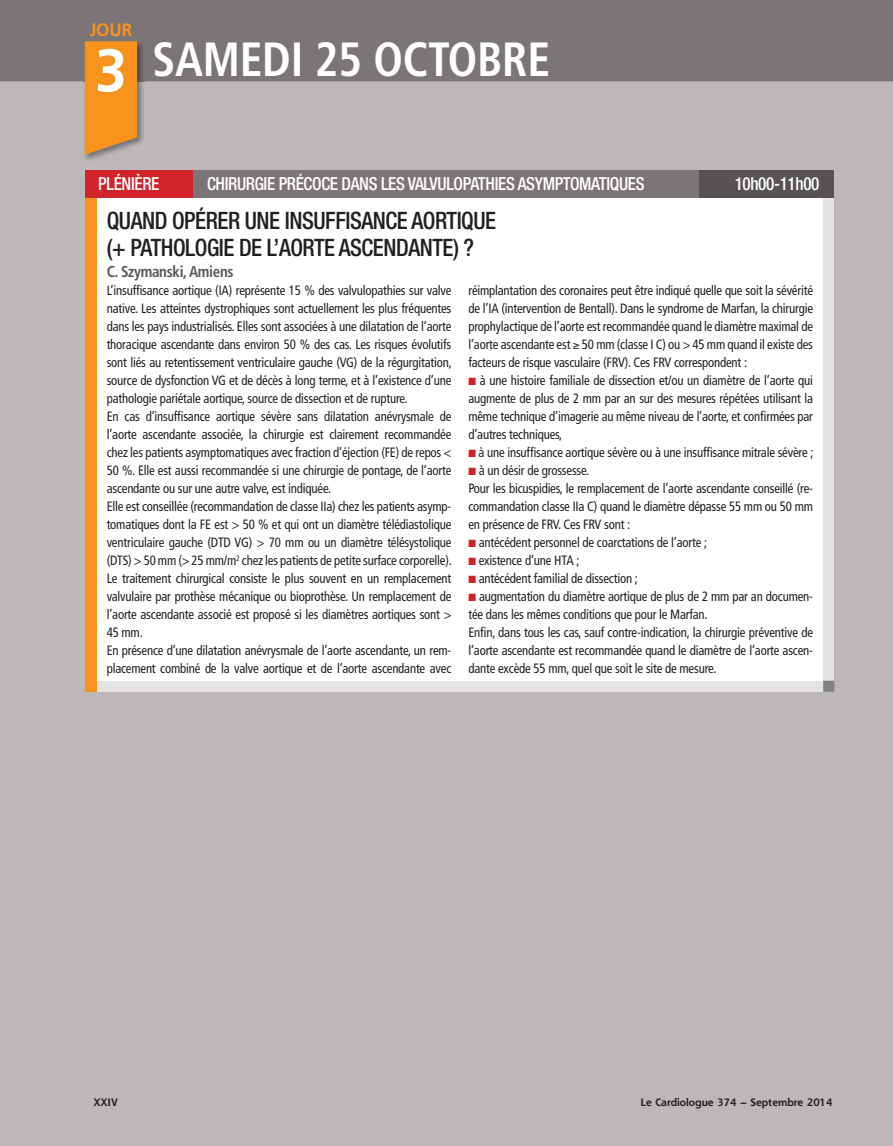
<style>
.page{position:relative;width:893px;height:1146px;background:#fff}
.page>*{position:absolute;margin:0;border:0;box-sizing:border-box;transform-origin:0 0}
.t1{font:700 60px "Frutiger LT Std";color:#fff;scale:.95 1}
.t2{font:700 condensed 48px "Frutiger LT Std";letter-spacing:-.005em;color:#fff;scale:.95 1}
.t3{font:500 condensed 24px/27px "Helvetica Neue";letter-spacing:-.02em;color:#211f22;scale:.95 1}
.t4{font:500 condensed 18px "Helvetica Neue";letter-spacing:-.02em;color:#fff;scale:.95 1}
.t5{font:700 18px "Frutiger LT Std";color:#f7931d;scale:.95 1}
.t6{font:700 condensed 15.75px "Frutiger LT Std";letter-spacing:-.02em;color:#57585a;scale:.95 1}
.t7{font:condensed 13.5px/18px "Frutiger";letter-spacing:-.015em;color:#231f20;scale:.95 1}
.t8{font:700 10.5px "Shannon";color:#231f20}
.s1{color:#d1232a}
</style>
<div class="page">
<div style="left:0;top:0;width:892px;height:1146px;background:#bcb8b8"></div>
<div style="left:0;top:0;width:892px;height:81px;background:#7c7577"></div>
<div style="left:699px;top:170px;width:134px;height:54px;background:#575254"></div>
<div style="left:193px;top:170px;width:506px;height:28px;background:#7c7577"></div>
<div style="left:85px;top:170px;width:108px;height:54px;background:#d1232a"></div>
<div style="left:85px;top:198px;width:749px;height:494px;background:#e6e4e3"></div>
<div style="left:85px;top:198px;width:12px;height:494px;background:#f7931d"></div>
<div style="left:97px;top:198px;width:726px;height:483px;background:#fff"></div>
<svg style="left:823px;top:681px;width:11px;height:11px"></svg>
<img style="left:83px;top:40px;width:62px;height:120px">
<svg style="left:85px;top:41px;width:52px;height:114px;background:#ef9327"></svg>
<h3 class="t5" style="left:90px;top:23px;width:46px">JOUR</h3>
<h1 class="t1" style="left:95px;top:46px;width:35px">3</h1>
<h2 class="t2" style="left:152px;top:40px;width:420px">SAMEDI 25 OCTOBRE</h2>
<h3 class="t4" style="left:98px;top:177px;width:66px">PLÉNIÈRE</h3>
<h3 class="t4" style="left:207px;top:177px;width:462px">CHIRURGIE PRÉCOCE DANS LES VALVULOPATHIES ASYMPTOMATIQUES</h3>
<h3 class="t4" style="left:734px;top:177px;width:91px">10h00-11h00</h3>
<h3 class="t3" style="left:107px;top:209px;width:411px">QUAND OPÉRER UNE INSUFFISANCE AORTIQUE (+ PATHOLOGIE DE L’AORTE ASCENDANTE) ?</h3>
<p class="t6" style="left:107px;top:265px;width:135px">C. Szymanski, Amiens</p>
<p class="t7" style="left:107px;top:282px;width:365px">L’insuffisance aortique (IA) représente 15 % des valvulopathies sur valve native. Les atteintes dystrophiques sont actuellement les plus fréquentes dans les pays industrialisés. Elles sont associées à une dilatation de l’aorte thoracique ascendante dans environ 50 % des cas. Les risques évolutifs sont liés au retentissement ventriculaire gauche (VG) de la régurgitation, source de dysfonction VG et de décès à long terme, et à l’existence d’une pathologie pariétale aortique, source de dissection et de rupture.<br>En cas d’insuffisance aortique sévère sans dilatation anévrysmale de l’aorte ascendante associée, la chirurgie est clairement recommandée chez les patients asymptomatiques avec fraction d’éjection (FE) de repos &lt; 50 %. Elle est aussi recommandée si une chirurgie de pontage, de l’aorte ascendante ou sur une autre valve, est indiquée.<br>Elle est conseillée (recommandation de classe IIa) chez les patients asymp&shy;tomatiques dont la FE est &gt; 50 % et qui ont un diamètre télédiastolique ventriculaire gauche (DTD VG) &gt; 70 mm ou un diamètre télésystolique (DTS) &gt; 50 mm (&gt; 25 mm/m<sup>2</sup> chez les patients de petite surface corporelle).<br>Le traitement chirurgical consiste le plus souvent en un remplacement valvulaire par prothèse mécanique ou bioprothèse. Un remplacement de l’aorte ascendante associé est proposé si les diamètres aortiques sont &gt; 45 mm.<br>En présence d’une dilatation anévrysmale de l’aorte ascendante, un rem&shy;placement combiné de la valve aortique et de l’aorte ascendante avec</p>
<p class="t7" style="left:468px;top:282px;width:364px;text-align:justify">réimplantation des coronaires peut être indiqué quelle que soit la sévérité de l’IA (intervention de Bentall). Dans le syndrome de Marfan, la chirurgie prophylactique de l’aorte est recommandée quand le diamètre maximal de l’aorte ascendante est ≥ 50 mm (classe I C) ou &gt; 45 mm quand il existe des facteurs de risque vasculaire (FRV). Ces FRV correspondent :</p>
<p class="t7" style="left:468px;top:372px;width:364px;text-align:justify"><span class="s1">■</span> à une histoire familiale de dissection et/ou un diamètre de l’aorte qui augmente de plus de 2 mm par an sur des mesures répétées utilisant la même technique d’imagerie au même niveau de l’aorte, et confirmées par d’autres techniques,</p>
<p class="t7" style="left:468px;top:444px;width:365px"><span class="s1">■</span> à une insuffisance aortique sévère ou à une insuffisance mitrale sévère ;</p>
<p class="t7" style="left:468px;top:462px;width:364px"><span class="s1">■</span> à un désir de grossesse.<br>Pour les bicuspidies, le remplacement de l’aorte ascendante conseillé (re&shy;commandation classe IIa C) quand le diamètre dépasse 55 mm ou 50 mm en présence de FRV. Ces FRV sont :</p>
<p class="t7" style="left:468px;top:534px;width:253px"><span class="s1">■</span> antécédent personnel de coarctations de l’aorte ;</p>
<p class="t7" style="left:468px;top:552px;width:118px"><span class="s1">■</span> existence d’une HTA ;</p>
<p class="t7" style="left:468px;top:570px;width:180px"><span class="s1">■</span> antécédent familial de dissection ;</p>
<p class="t7" style="left:468px;top:588px;width:364px"><span class="s1">■</span> augmentation du diamètre aortique de plus de 2 mm par an documen&shy;tée dans les mêmes conditions que pour le Marfan.<br>Enfin, dans tous les cas, sauf contre-indication, la chirurgie préventive de l’aorte ascendante est recommandée quand le diamètre de l’aorte ascen&shy;dante excède 55 mm, quel que soit le site de mesure.</p>
<p class="t8" style="left:94px;top:1098px;width:25px">XXIV</p>
<p class="t8" style="left:640px;top:1098px;width:193px">Le Cardiologue 374 – Septembre 2014</p>
</div>
